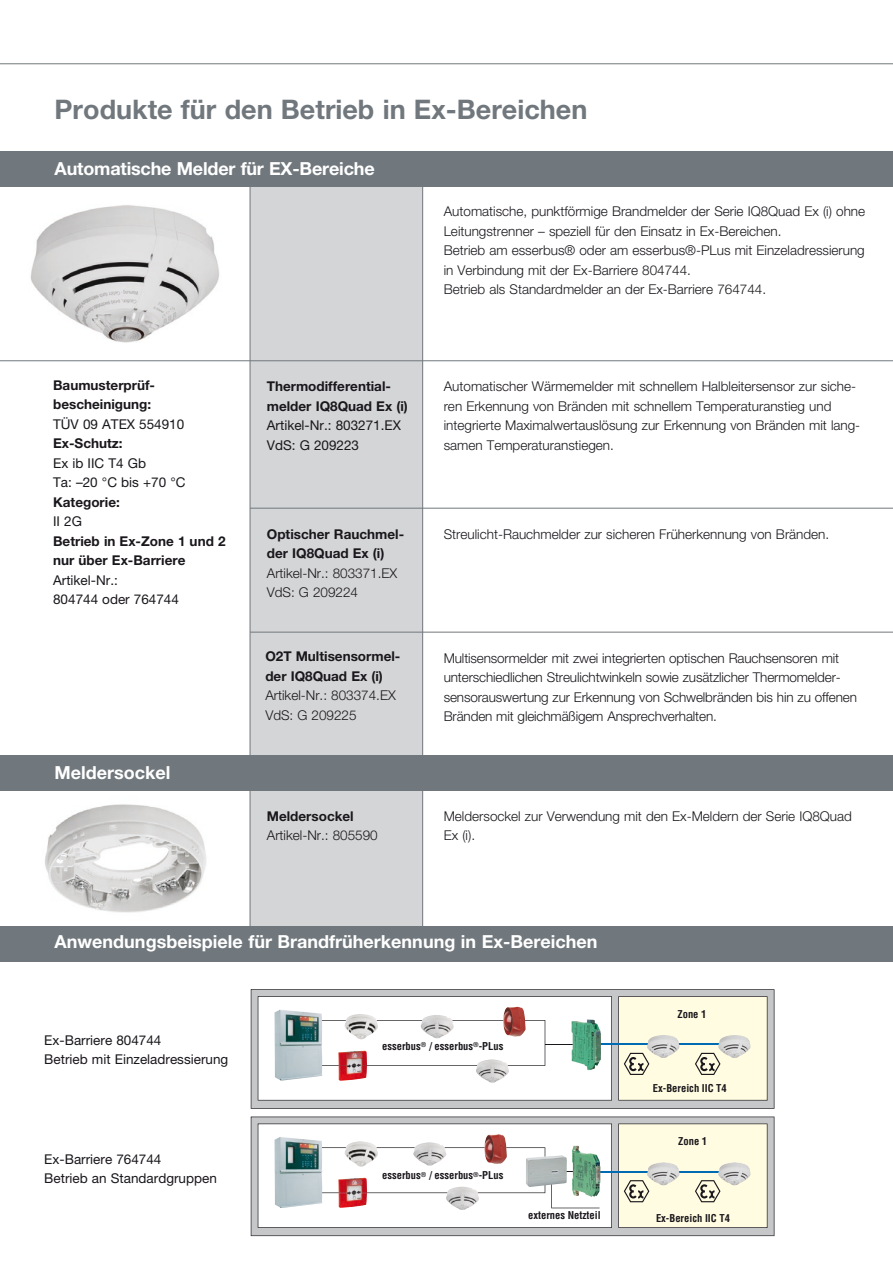
<style>
.page{position:relative;width:893px;height:1263px;background:#fff}
.page>*{position:absolute;margin:0;border:0;box-sizing:border-box;transform-origin:0 0}
.t1{font:700 27px "Helvetica Neue";color:#71787d}
.t2{font:700 18px "Helvetica Neue";color:#fff}
.t3{font:300 13.5px/19.5px "Helvetica Neue";color:#1a171c}
.t4{font:700 13.5px/19.5px "Helvetica Neue";color:#1a171c}
.t5{font:13.5px/19.5px "Helvetica Neue";color:#1a171c}
.t6{font:700 condensed 10.5px "Honeywell Helvetica";color:#1a171c}
</style>
<div class="page">
<img style="left:30px;top:205px;width:189px;height:138px">
<img style="left:14px;top:790px;width:222px;height:137px">
<div style="left:250px;top:186px;width:173px;height:776px;background:#d4d5d6"></div>
<div style="left:0;top:151px;width:893px;height:35px;background:#71787d"></div>
<hr style="left:0;top:63px;width:893px;height:1px;background:#71787d">
<hr style="left:250px;top:508px;width:643px;height:1px;background:#71787d">
<hr style="left:250px;top:632px;width:643px;height:1px;background:#71787d">
<hr style="left:0;top:360px;width:893px;height:1px;background:#71787d">
<hr style="left:422px;top:183px;width:1px;height:779px;background:#71787d">
<div style="left:0;top:755px;width:893px;height:35px;background:#71787d"></div>
<hr style="left:250px;top:181px;width:1px;height:781px;background:#71787d">
<div style="left:0;top:927px;width:893px;height:35px;background:#71787d"></div>
<svg style="left:251px;top:989px;width:523px;height:120px"></svg>
<hr style="left:584px;top:1044px;width:148px;height:1px;background:#006ab3">
<hr style="left:545px;top:1044px;width:33px;height:1px;background:#1a171c">
<img style="left:274px;top:1009px;width:48px;height:72px">
<img style="left:572px;top:1019px;width:29px;height:51px">
<img style="left:647px;top:1035px;width:33px;height:23px">
<img style="left:718px;top:1035px;width:33px;height:23px">
<img style="left:421px;top:1015px;width:33px;height:5px">
<img style="left:476px;top:1066px;width:33px;height:17px">
<img style="left:503px;top:1007px;width:23px;height:13px">
<img style="left:345px;top:1014px;width:33px;height:6px">
<svg style="left:624px;top:1053px;width:25px;height:22px"></svg>
<svg style="left:695px;top:1053px;width:25px;height:22px"></svg>
<svg style="left:251px;top:1116px;width:523px;height:120px"></svg>
<hr style="left:593px;top:1171px;width:139px;height:1px;background:#006ab3">
<hr style="left:545px;top:1171px;width:42px;height:1px;background:#1a171c">
<img style="left:274px;top:1137px;width:48px;height:71px">
<img style="left:413px;top:1142px;width:33px;height:5px">
<img style="left:446px;top:1193px;width:33px;height:17px">
<img style="left:647px;top:1162px;width:33px;height:23px">
<svg style="left:624px;top:1180px;width:25px;height:22px"></svg>
<img style="left:718px;top:1162px;width:33px;height:23px">
<svg style="left:695px;top:1180px;width:25px;height:22px"></svg>
<img style="left:545px;top:1155px;width:22px;height:32px">
<img style="left:484px;top:1134px;width:23px;height:13px">
<img style="left:345px;top:1141px;width:33px;height:6px">
<img style="left:572px;top:1145px;width:28px;height:52px">
<img style="left:338px;top:1066px;width:29px;height:15px">
<svg style="left:314px;top:1020px;width:231px;height:46px"></svg>
<img style="left:338px;top:1193px;width:29px;height:15px">
<svg style="left:314px;top:1147px;width:231px;height:46px"></svg>
<hr style="left:892px;top:698px;width:1px;height:35px;background:#71787d">
<h1 class="t1" style="left:55px;top:92px;width:534px">Produkte für den Betrieb in Ex-Bereichen</h1>
<h2 class="t2" style="left:55px;top:157px;width:321px">Automatische Melder für EX-Bereiche</h2>
<p class="t4" style="left:53px;top:375px;width:103px">Baumusterprüf&shy;bescheinigung:</p>
<p class="t5" style="left:53px;top:414px;width:133px">TÜV 09 ATEX 554910</p>
<p class="t4" style="left:53px;top:433px;width:71px">Ex-Schutz:</p>
<p class="t5" style="left:53px;top:453px;width:134px">Ex ib IIC T4 Gb<br>Ta: –20 °C bis +70 °C</p>
<p class="t4" style="left:53px;top:492px;width:68px">Kategorie:</p>
<p class="t5" style="left:53px;top:511px;width:30px">II 2G</p>
<p class="t4" style="left:53px;top:531px;width:174px">Betrieb in Ex-Zone 1 und 2 nur über Ex-Barriere</p>
<p class="t5" style="left:53px;top:570px;width:127px">Artikel-Nr.:<br>804744 oder 764744</p>
<h2 class="t2" style="left:55px;top:761px;width:117px">Meldersockel</h2>
<p class="t4" style="left:267px;top:376px;width:143px">Thermodifferential&shy;melder IQ8Quad Ex (i)</p>
<p class="t5" style="left:267px;top:415px;width:136px">Artikel-Nr.: 803271.EX<br>VdS: G 209223</p>
<p class="t4" style="left:267px;top:524px;width:139px">Optischer Rauchmel&shy;der IQ8Quad Ex (i)</p>
<p class="t3" style="left:267px;top:563px;width:132px">Artikel-Nr.: 803371.EX<br>VdS: G 209224</p>
<p class="t4" style="left:265px;top:646px;width:137px">O2T Multisensormel&shy;der IQ8Quad Ex (i)</p>
<p class="t3" style="left:265px;top:685px;width:132px">Artikel-Nr.: 803374.EX<br>VdS: G 209225</p>
<p class="t4" style="left:267px;top:806px;width:88px">Meldersockel</p>
<p class="t3" style="left:267px;top:825px;width:112px">Artikel-Nr.: 805590</p>
<p class="t3" style="left:444px;top:202px;width:423px">Automatische, punktförmige Brandmelder der Serie IQ8Quad Ex (i) ohne Leitungstrenner – speziell für den Einsatz in Ex-Bereichen.<br>Betrieb am esserbus® oder am esserbus®-PLus mit Einzeladressierung in Verbindung mit der Ex-Barriere 804744.<br>Betrieb als Standardmelder an der Ex-Barriere 764744.</p>
<p class="t3" style="left:444px;top:376px;width:418px">Automatischer Wärmemelder mit schnellem Halbleitersensor zur siche&shy;ren Erkennung von Bränden mit schnellem Temperaturanstieg und integrierte Maximalwertauslösung zur Erkennung von Bränden mit lang&shy;samen Temperaturanstiegen.</p>
<p class="t3" style="left:444px;top:524px;width:387px">Streulicht-Rauchmelder zur sicheren Früherkennung von Bränden.</p>
<p class="t3" style="left:444px;top:648px;width:415px">Multisensormelder mit zwei integrierten optischen Rauchsensoren mit unterschiedlichen Streulichtwinkeln sowie zusätzlicher Thermomelder&shy;sensorauswertung zur Erkennung von Schwelbränden bis hin zu offenen Bränden mit gleichmäßigem Ansprechverhalten.</p>
<p class="t3" style="left:444px;top:806px;width:410px">Meldersockel zur Verwendung mit den Ex-Meldern der Serie IQ8Quad<br>Ex (i).</p>
<h2 class="t2" style="left:55px;top:930px;width:544px">Anwendungsbeispiele für Brandfrüherkennung in Ex-Bereichen</h2>
<p class="t5" style="left:44px;top:1030px;width:186px">Ex-Barriere 804744<br>Betrieb mit Einzeladressierung</p>
<p class="t5" style="left:44px;top:1149px;width:174px">Ex-Barriere 764744<br>Betrieb an Standardgruppen</p>
<p class="t6" style="left:382px;top:1039px;width:123px">esserbus<sup>®</sup> / esserbus<sup>®</sup>-PLus</p>
<p class="t6" style="left:382px;top:1169px;width:123px">esserbus<sup>®</sup> / esserbus<sup>®</sup>-PLus</p>
<p class="t6" style="left:528px;top:1209px;width:74px">externes Netzteil</p>
<p class="t6" style="left:677px;top:1007px;width:31px">Zone 1</p>
<p class="t6" style="left:653px;top:1082px;width:75px">Ex-Bereich IIC T4</p>
<p class="t6" style="left:678px;top:1134px;width:31px">Zone 1</p>
<p class="t6" style="left:656px;top:1211px;width:75px">Ex-Bereich IIC T4</p>
</div>
